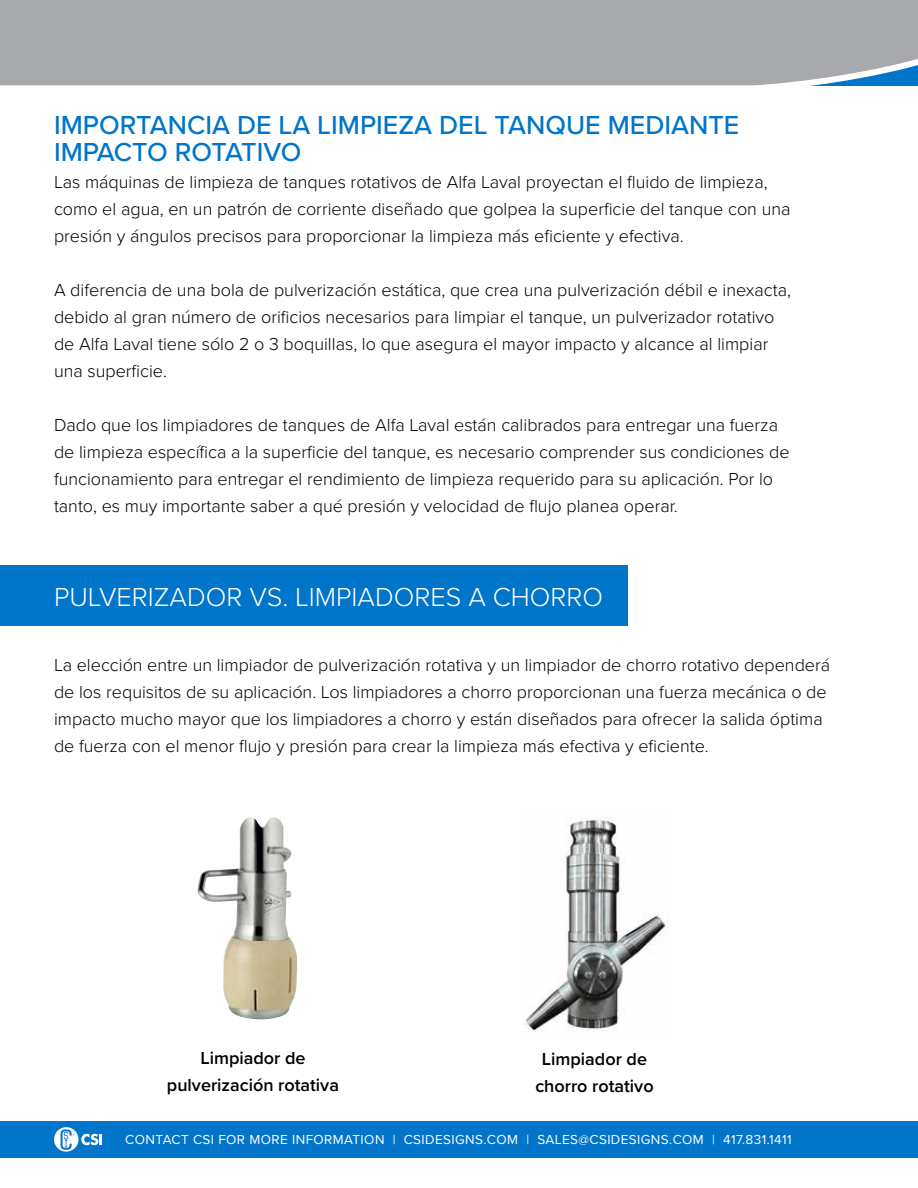
<style>
.page{position:relative;width:918px;height:1188px;background:#fff}
.page>*{position:absolute;margin:0;border:0;box-sizing:border-box;transform-origin:0 0}
.t1{font:500 27px/27px "Proxima Nova";color:#0075c9}
.t2{font:300 27px "Proxima Nova";color:#fff}
.t3{font:300 18px/27px "Proxima Nova";color:#000}
.t4{font:600 18px/27px "Proxima Nova";color:#000;text-align:center}
.t5{font:13.5px "Proxima Nova";letter-spacing:.03em;color:#fff}
</style>
<div class="page">
<div style="left:0;top:1121px;width:918px;height:37px;background:#0075c9"></div>
<div style="left:0;top:0;width:918px;height:86px;background:#a7a9ac"></div>
<svg style="left:54px;top:1127px;width:48px;height:25px"></svg>
<div style="left:0;top:565px;width:627px;height:61px;background:#0075c9"></div>
<img style="left:197px;top:817px;width:100px;height:202px">
<img style="left:523px;top:818px;width:143px;height:214px">
<h1 class="t1" style="left:54px;top:111px;width:687px">IMPORTANCIA DE LA LIMPIEZA DEL TANQUE MEDIANTE<br>IMPACTO ROTATIVO</h1>
<p class="t3" style="left:54px;top:168px;width:738px">Las máquinas de limpieza de tanques rotativos de Alfa Laval proyectan el fluido de limpieza, como el agua, en un patrón de corriente diseñado que golpea la superficie del tanque con una presión y ángulos precisos para proporcionar la limpieza más eficiente y efectiva.</p>
<p class="t3" style="left:54px;top:276px;width:739px">A diferencia de una bola de pulverización estática, que crea una pulverización débil e inexacta, debido al gran número de orificios necesarios para limpiar el tanque, un pulverizador rotativo de Alfa Laval tiene sólo 2 o 3 boquillas, lo que asegura el mayor impacto y alcance al limpiar una superficie.</p>
<p class="t3" style="left:54px;top:411px;width:737px">Dado que los limpiadores de tanques de Alfa Laval están calibrados para entregar una fuerza de limpieza específica a la superficie del tanque, es necesario comprender sus condiciones de funcionamiento para entregar el rendimiento de limpieza requerido para su aplicación. Por lo tanto, es muy importante saber a qué presión y velocidad de flujo planea operar.</p>
<h1 class="t2" style="left:54px;top:577px;width:551px">PULVERIZADOR VS. LIMPIADORES A CHORRO</h1>
<p class="t3" style="left:54px;top:651px;width:778px">La elección entre un limpiador de pulverización rotativa y un limpiador de chorro rotativo dependerá de los requisitos de su aplicación. Los limpiadores a chorro proporcionan una fuerza mecánica o de impacto mucho mayor que los limpiadores a chorro y están diseñados para ofrecer la salida óptima de fuerza con el menor flujo y presión para crear la limpieza más efectiva y eficiente.</p>
<p class="t4" style="left:167px;top:1044px;width:174px">Limpiador de pulverización rotativa</p>
<p class="t4" style="left:535px;top:1045px;width:120px">Limpiador de chorro rotativo</p>
<p class="t5" style="left:125px;top:1129px;width:668px">CONTACT CSI FOR MORE INFORMATION | CSIDESIGNS.COM | SALES@CSIDESIGNS.COM | 417.831.1411</p>
</div>
